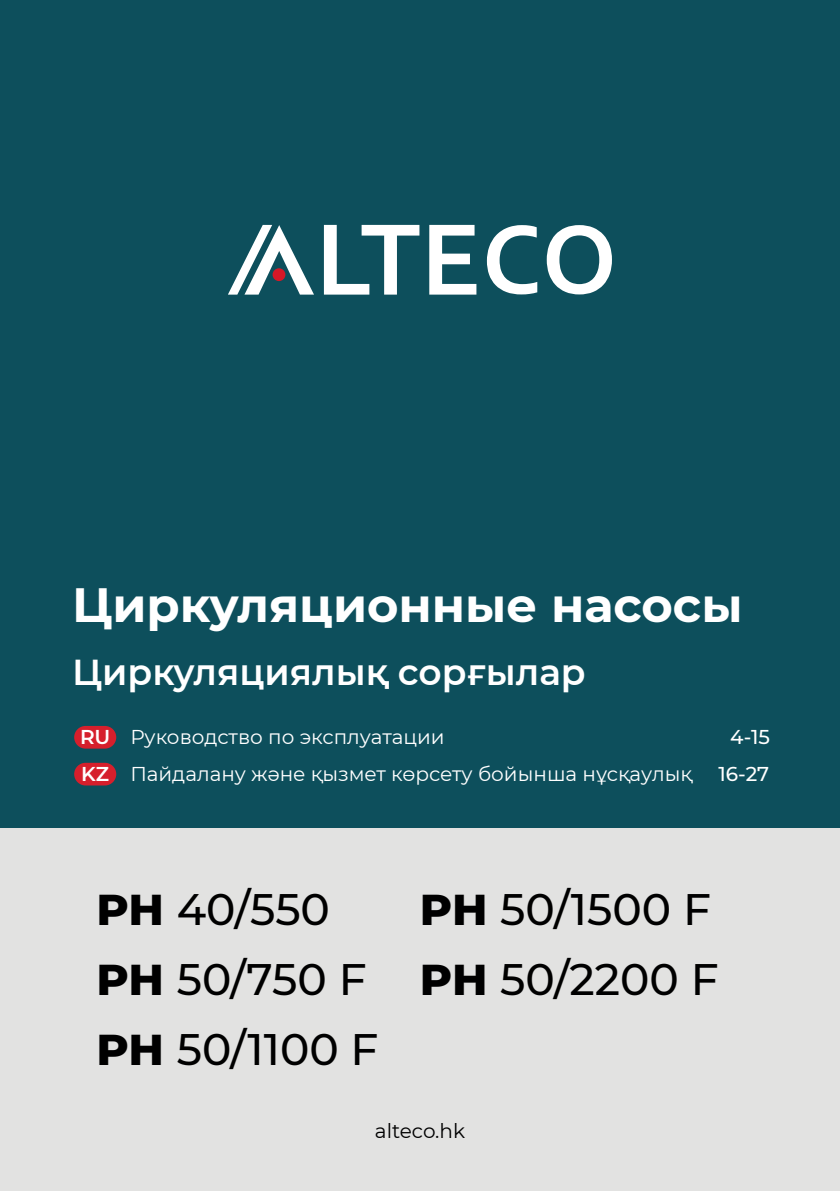
<style>
.page{position:relative;width:840px;height:1191px;background:#fff}
.page>*{position:absolute;margin:0;border:0;box-sizing:border-box;transform-origin:0 0}
.t1{font:700 48px "Montserrat";color:#fff}
.t2{font:500 44px/69.8px "Montserrat";color:#000}
.t3{font:600 36px "Montserrat";color:#fff}
.t4{font:20px "Montserrat";color:#fff}
.t5{font:20px "Montserrat";color:#000}
.t6{font:500 20px "Montserrat";color:#fff}
.s1{font-weight:600}
.s2{font-weight:800}
</style>
<div class="page">
<div style="left:0;top:0;width:839px;height:828px;background:#0d4f5c"></div>
<div style="left:0;top:828px;width:839px;height:363px;background:#e2e2e1"></div>
<svg style="left:228px;top:225px;width:383px;height:69px"></svg>
<div style="left:272px;top:268px;width:13px;height:13px;background:#d61827;border-radius:50%"></div>
<div style="left:74px;top:726px;width:42px;height:22px;background:#d61f2c;border-radius:11px"></div>
<div style="left:74px;top:763px;width:42px;height:22px;background:#d61f2c;border-radius:11px"></div>
<h1 class="t1" style="left:72px;top:570px;width:671px">Циркуляционные насосы</h1>
<h3 class="t3" style="left:72px;top:647px;width:515px">Циркуляциялық сорғылар</h3>
<p class="t4" style="left:80px;top:723px;width:366px"><span class="s1">RU</span> Руководство по эксплуатации</p>
<p class="t6" style="left:729px;top:723px;width:41px">4-15</p>
<p class="t4" style="left:81px;top:760px;width:612px"><span class="s1">KZ</span> Пайдалану және қызмет көрсету бойынша нұсқаулық</p>
<p class="t6" style="left:718px;top:760px;width:52px">16-27</p>
<h2 class="t2" style="left:96px;top:872px;width:283px"><span class="s2">PH</span> 40/550<br><span class="s2">PH</span> 50/750 F<br><span class="s2">PH</span> 50/1100 F</h2>
<h2 class="t2" style="left:420px;top:872px;width:300px"><span class="s2">PH</span> 50/1500 F<br><span class="s2">PH</span> 50/2200 F</h2>
<p class="t5" style="left:374px;top:1117px;width:92px">alteco.hk</p>
</div>
